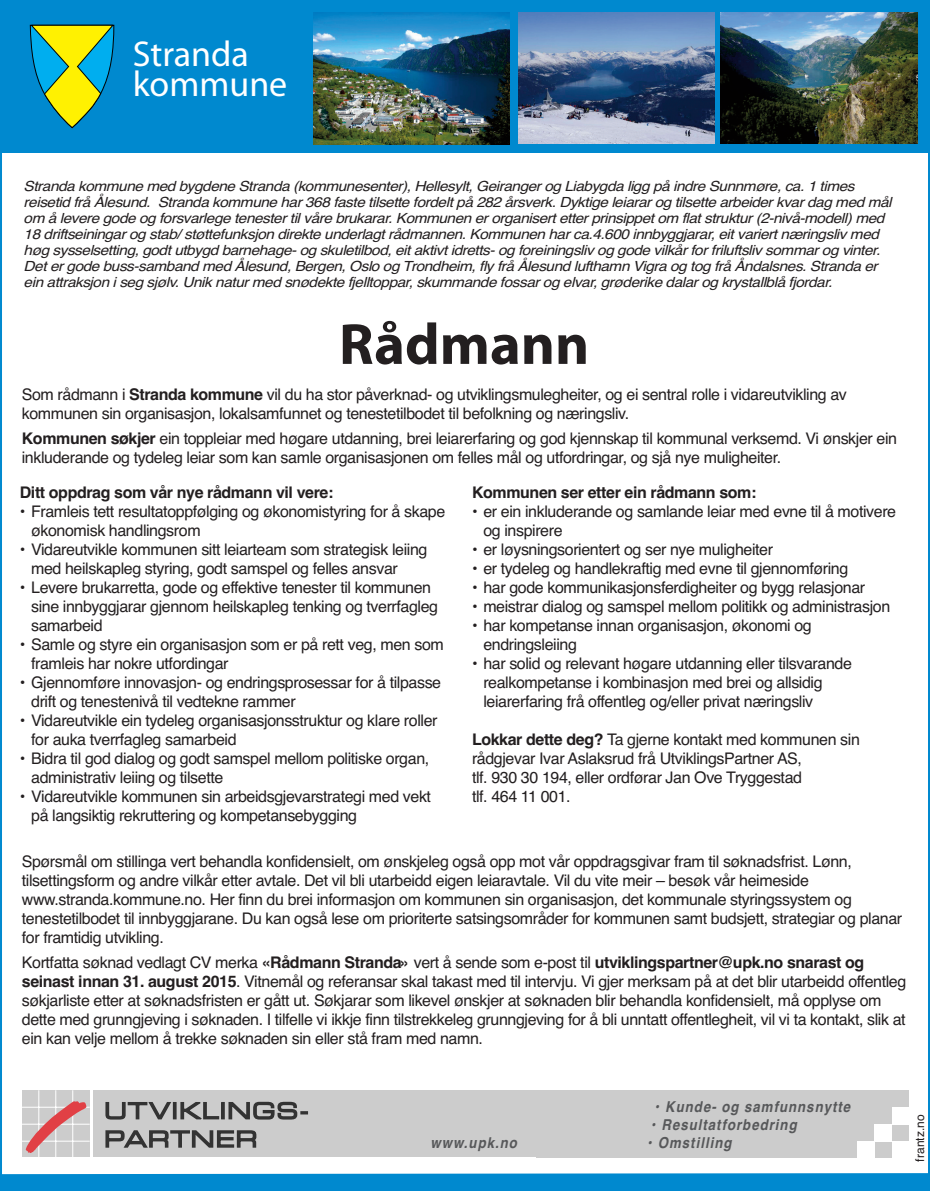
<style>
.page{position:relative;width:930px;height:1191px;background:#fff}
.page>*{position:absolute;margin:0;border:0;box-sizing:border-box;transform-origin:0 0}
.t1{font:700 58.4px "Myriad Pro";color:#231f20}
.t2{font:36px/30px "Myriad Pro";color:#fff}
.t3{font:16px/19px "Helvetica";letter-spacing:-.025em;color:#231f20}
.t4{font:700 16px "Helvetica";letter-spacing:-.025em;color:#231f20}
.t5{font:italic 700 15px "Helvetica";letter-spacing:.075em;color:#57585a;scale:.88 1}
.t6{font:italic 14px/16px "Helvetica";letter-spacing:-.03em;color:#231f20;scale:1.1 1}
.t7{font:12px "Helvetica";color:#231f20}
.s1{font-weight:700}
</style>
<div class="page">
<div style="left:0;top:0;width:930px;height:153px;background:#0089cf"></div>
<svg style="left:30px;top:25px;width:84px;height:103px"></svg>
<div style="left:0;top:1173px;width:930px;height:18px;background:#0089cf"></div>
<div style="left:22px;top:1090px;width:68px;height:67px;background:#ccc"></div>
<div style="left:94px;top:1090px;width:454px;height:67px;background:#ccc"></div>
<hr style="left:38px;top:1090px;width:1px;height:67px;background:#fff">
<hr style="left:55px;top:1090px;width:1px;height:67px;background:#fff">
<hr style="left:72px;top:1090px;width:1px;height:67px;background:#fff">
<hr style="left:22px;top:1140px;width:68px;height:1px;background:#fff">
<hr style="left:22px;top:1123px;width:68px;height:1px;background:#fff">
<hr style="left:22px;top:1106px;width:68px;height:1px;background:#fff">
<svg style="left:26px;top:1101px;width:60px;height:52px"></svg>
<svg style="left:105px;top:1101px;width:203px;height:19px"></svg>
<svg style="left:105px;top:1130px;width:152px;height:18px"></svg>
<div style="left:537px;top:1090px;width:372px;height:67px;background:#ccc"></div>
<div style="left:892px;top:1141px;width:17px;height:16px;background:#fff"></div>
<div style="left:874px;top:1124px;width:18px;height:17px;background:#fff"></div>
<div style="left:857px;top:1141px;width:17px;height:16px;background:#fff"></div>
<div style="left:892px;top:1107px;width:17px;height:17px;background:#fff"></div>
<img style="left:313px;top:13px;width:197px;height:131px">
<img style="left:518px;top:13px;width:196px;height:131px">
<img style="left:721px;top:13px;width:196px;height:131px">
<h2 class="t2" style="left:133px;top:42px;width:156px">Stranda kommune</h2>
<p class="t6" style="left:24px;top:178px;width:790px">Stranda kommune med bygdene Stranda (kommunesenter), Hellesylt, Geiranger og Liabygda ligg på indre Sunnmøre, ca. 1 times reisetid frå Ålesund. Stranda kommune har 368 faste tilsette fordelt på 282 årsverk. Dyktige leiarar og tilsette arbeider kvar dag med mål om å levere gode og forsvarlege tenester til våre brukarar. Kommunen er organisert etter prinsippet om flat struktur (2-nivå-modell) med 18 driftseiningar og stab/ støttefunksjon direkte underlagt rådmannen. Kommunen har ca.4.600 innbyggjarar, eit variert næringsliv med høg sysselsetting, godt utbygd barnehage- og skuletilbod, eit aktivt idretts- og foreiningsliv og gode vilkår for friluftsliv sommar og vinter.<br>Det er gode buss-samband med Ålesund, Bergen, Oslo og Trondheim, fly frå Ålesund lufthamn Vigra og tog frå Åndalsnes. Stranda er ein attraksjon i seg sjølv. Unik natur med snødekte fjelltoppar, skummande fossar og elvar, grøderike dalar og krystallblå fjordar.</p>
<h1 class="t1" style="left:339px;top:322px;width:252px">Rådmann</h1>
<p class="t3" style="left:22px;top:385px;width:826px">Som rådmann i <span class="s1">Stranda kommune</span> vil du ha stor påverknad- og utviklingsmulegheiter, og ei sentral rolle i vidareutvikling av kommunen sin organisasjon, lokalsamfunnet og tenestetilbodet til befolkning og næringsliv.</p>
<p class="t3" style="left:22px;top:428px;width:877px"><span class="s1">Kommunen søkjer</span> ein toppleiar med høgare utdanning, brei leiarerfaring og god kjennskap til kommunal verksemd. Vi ønskjer ein inkluderande og tydeleg leiar som kan samle organisasjonen om felles mål og utfordringar, og sjå nye muligheiter.</p>
<p class="t4" style="left:20px;top:483px;width:315px">Ditt oppdrag som vår nye rådmann vil vere:</p>
<p class="t3" style="left:31px;top:502px;width:416px;text-indent:-11px">• Framleis tett resultatoppfølging og økonomistyring for å skape økonomisk handlingsrom</p>
<p class="t3" style="left:31px;top:540px;width:398px;text-indent:-11px">• Vidareutvikle kommunen sitt leiarteam som strategisk leiing med heilskapleg styring, godt samspel og felles ansvar</p>
<p class="t3" style="left:31px;top:578px;width:408px;text-indent:-11px">• Levere brukarretta, gode og effektive tenester til kommunen sine innbyggjarar gjennom heilskapleg tenking og tverrfagleg samarbeid</p>
<p class="t3" style="left:31px;top:635px;width:414px;text-indent:-11px">• Samle og styre ein organisasjon som er på rett veg, men som framleis har nokre utfordingar</p>
<p class="t3" style="left:31px;top:673px;width:411px;text-indent:-11px">• Gjennomføre innovasjon- og endringsprosessar for å tilpasse drift og tenestenivå til vedtekne rammer</p>
<p class="t3" style="left:31px;top:711px;width:408px;text-indent:-11px">• Vidareutvikle ein tydeleg organisasjonsstruktur og klare roller for auka tverrfagleg samarbeid</p>
<p class="t3" style="left:31px;top:749px;width:399px;text-indent:-11px">• Bidra til god dialog og godt samspel mellom politiske organ, administrativ leiing og tilsette</p>
<p class="t3" style="left:31px;top:787px;width:401px;text-indent:-11px">• Vidareutvikle kommunen sin arbeidsgjevarstrategi med vekt på langsiktig rekruttering og kompetansebygging</p>
<p class="t4" style="left:472px;top:483px;width:286px">Kommunen ser etter ein rådmann som:</p>
<p class="t3" style="left:483px;top:502px;width:414px;text-indent:-11px">• er ein inkluderande og samlande leiar med evne til å motivere og inspirere</p>
<p class="t3" style="left:472px;top:540px;width:302px">• er løysningsorientert og ser nye muligheiter</p>
<p class="t3" style="left:472px;top:559px;width:378px">• er tydeleg og handlekraftig med evne til gjennomføring</p>
<p class="t3" style="left:472px;top:578px;width:395px">• har gode kommunikasjonsferdigheiter og bygg relasjonar</p>
<p class="t3" style="left:472px;top:597px;width:420px">• meistrar dialog og samspel mellom politikk og administrasjon</p>
<p class="t3" style="left:483px;top:616px;width:330px;text-indent:-11px">• har kompetanse innan organisasjon, økonomi og endringsleiing</p>
<p class="t3" style="left:483px;top:654px;width:370px;text-indent:-11px">• har solid og relevant høgare utdanning eller tilsvarande realkompetanse i kombinasjon med brei og allsidig leiarerfaring frå offentleg og/eller privat næringsliv</p>
<p class="t3" style="left:472px;top:730px;width:389px"><span class="s1">Lokkar dette deg?</span> Ta gjerne kontakt med kommunen sin rådgjevar Ivar Aslaksrud frå UtviklingsPartner AS,<br>tlf. 930 30 194, eller ordførar Jan Ove Tryggestad<br>tlf. 464 11 001.</p>
<p class="t3" style="left:22px;top:852px;width:882px">Spørsmål om stillinga vert behandla konfidensielt, om ønskjeleg også opp mot vår oppdragsgivar fram til søknadsfrist. Lønn, tilsettingsform og andre vilkår etter avtale. Det vil bli utarbeidd eigen leiaravtale. Vil du vite meir – besøk vår heimeside www.stranda.kommune.no. Her finn du brei informasjon om kommunen sin organisasjon, det kommunale styringssystem og tenestetilbodet til innbyggjarane. Du kan også lese om prioriterte satsingsområder for kommunen samt budsjett, strategiar og planar for framtidig utvikling.</p>
<p class="t3" style="left:22px;top:953px;width:886px">Kortfatta søknad vedlagt CV merka <span class="s1">«Rådmann Stranda»</span> vert å sende som e-post til <span class="s1">utviklingspartner@upk.no snarast og seinast innan 31. august 2015</span>. Vitnemål og referansar skal takast med til intervju. Vi gjer merksam på at det blir utarbeidd offentleg søkjarliste etter at søknadsfristen er gått ut. Søkjarar som likevel ønskjer at søknaden blir behandla konfidensielt, må opplyse om dette med grunngjeving i søknaden. I tilfelle vi ikkje finn tilstrekkeleg grunngjeving for å bli unntatt offentlegheit, vil vi ta kontakt, slik at ein kan velje mellom å trekke søknaden sin eller stå fram med namn.</p>
<p class="t5" style="left:655px;top:1097px;width:223px">• Kunde- og samfunnsnytte</p>
<p class="t5" style="left:651px;top:1115px;width:167px">• Resultatforbedring</p>
<p class="t5" style="left:431px;top:1133px;width:100px">www.upk.no</p>
<p class="t5" style="left:647px;top:1133px;width:97px">• Omstilling</p>
<p class="t7" style="left:913px;top:1161px;width:48px;rotate:-90deg">frantz.no</p>
</div>
